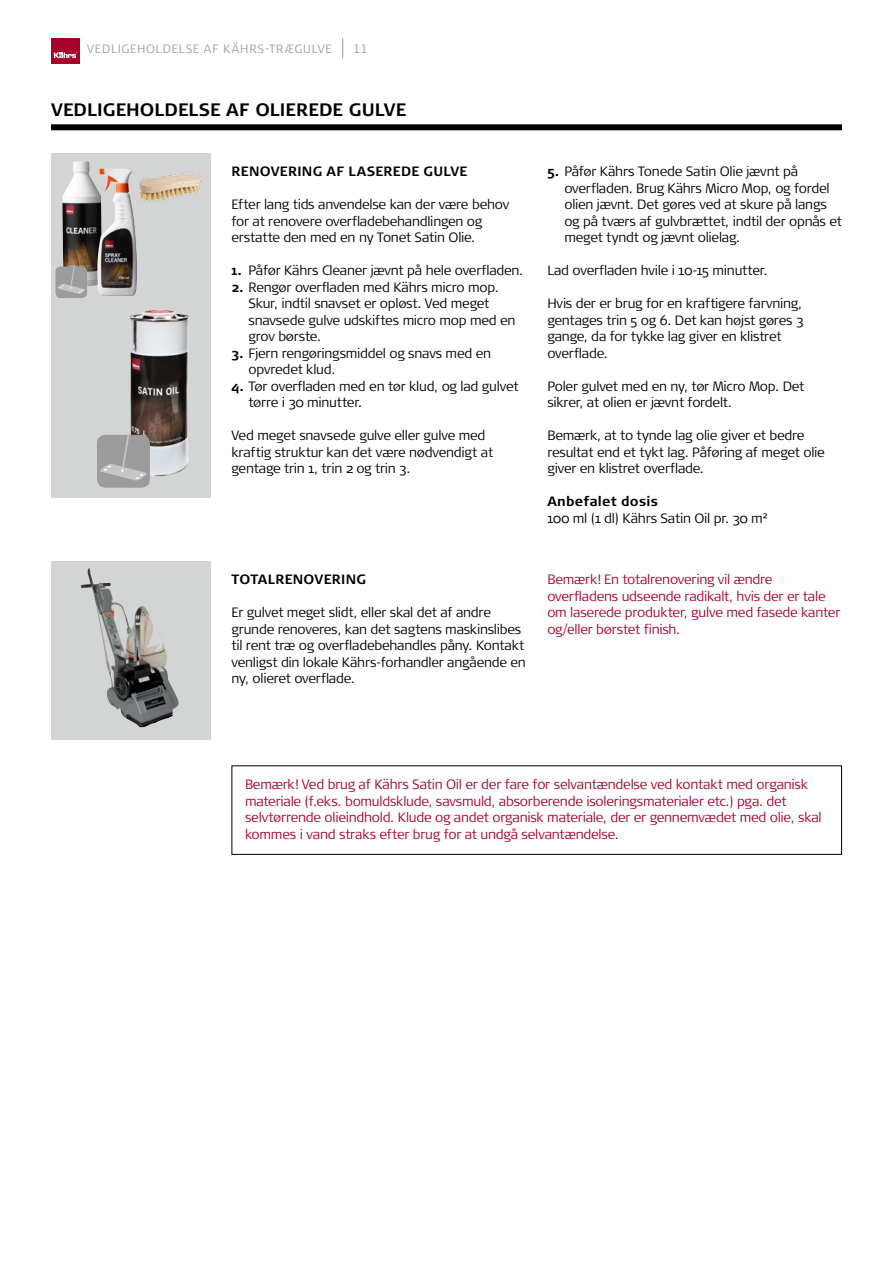
<style>
.page{position:relative;width:893px;height:1263px;background:#fff}
.page>*{position:absolute;margin:0;border:0;box-sizing:border-box;transform-origin:0 0}
.t1{font:700 18px "Signa Pro";letter-spacing:.005em;color:#000}
.t2{font:300 13.5px/16.5px "Signa Pro";letter-spacing:-.02em;color:#000}
.t3{font:300 13.5px/16.5px "Signa Pro";letter-spacing:-.02em;color:#a8002b}
.t4{font:700 13.5px "Signa Pro";letter-spacing:.015em;color:#000}
.t5{font:300 12px "Signa Pro";letter-spacing:.06em;color:#a0a1a1}
.s1{font-weight:700}
</style>
<div class="page">
<div style="left:51px;top:38px;width:29px;height:25px;background:#a8002b"></div>
<svg style="left:54px;top:52px;width:23px;height:6px"></svg>
<div style="left:51px;top:153px;width:159px;height:344px;background:#d3d4d4"></div>
<div style="left:51px;top:561px;width:159px;height:179px;background:#d3d4d4"></div>
<img style="left:129px;top:310px;width:60px;height:166px">
<div style="left:97px;top:435px;width:53px;height:53px;background:#9c9c9d;border-radius:9px"></div>
<svg style="left:100px;top:432px;width:47px;height:49px"></svg>
<img style="left:81px;top:568px;width:98px;height:159px">
<img style="left:62px;top:161px;width:35px;height:126px">
<img style="left:97px;top:168px;width:40px;height:128px">
<div style="left:56px;top:267px;width:31px;height:31px;background:#9c9c9d;border-radius:5px"></div>
<svg style="left:57px;top:265px;width:28px;height:29px"></svg>
<img style="left:139px;top:173px;width:62px;height:29px">
<svg style="left:342px;top:38px;width:1px;height:20px"></svg>
<div style="left:51px;top:124px;width:791px;height:6px;background:#000"></div>
<div style="left:231px;top:765px;width:611px;height:90px;border:1px solid #000"></div>
<p class="t5" style="left:87px;top:42px;width:246px">VEDLIGEHOLDELSE AF KÄHRS-TRÆGULVE</p>
<p class="t5" style="left:353px;top:42px;width:16px">11</p>
<h1 class="t1" style="left:51px;top:99px;width:357px">VEDLIGEHOLDELSE AF OLIEREDE GULVE</h1>
<p class="t4" style="left:231px;top:163px;width:237px">RENOVERING AF LASEREDE GULVE</p>
<p class="t2" style="left:231px;top:196px;width:279px">Efter lang tids anvendelse kan der være behov for at renovere overfladebehandlingen og erstatte den med en ny Tonet Satin Olie.</p>
<p class="t2" style="left:231px;top:262px;width:293px"><span class="s1">1.</span> Påfør Kährs Cleaner jævnt på hele overfladen.</p>
<p class="t2" style="left:249px;top:278px;width:269px;text-indent:-17px"><span class="s1">2.</span> Rengør overfladen med Kährs micro mop.<br>Skur, indtil snavset er opløst. Ved meget snavsede gulve udskiftes micro mop med en grov børste.</p>
<p class="t2" style="left:249px;top:344px;width:244px;text-indent:-17px"><span class="s1">3.</span> Fjern rengøringsmiddel og snavs med en opvredet klud.</p>
<p class="t2" style="left:249px;top:377px;width:272px;text-indent:-17px"><span class="s1">4.</span> Tør overfladen med en tør klud, og lad gulvet tørre i 30 minutter.</p>
<p class="t2" style="left:231px;top:427px;width:263px">Ved meget snavsede gulve eller gulve med kraftig struktur kan det være nødvendigt at gentage trin 1, trin 2 og trin 3.</p>
<p class="t4" style="left:231px;top:571px;width:136px">TOTALRENOVERING</p>
<p class="t2" style="left:231px;top:604px;width:296px">Er gulvet meget slidt, eller skal det af andre grunde renoveres, kan det sagtens maskinslibes til rent træ og overfladebehandles påny. Kontakt venligst din lokale Kährs-forhandler angående en ny, olieret overflade.</p>
<p class="t2" style="left:564px;top:163px;width:279px;text-indent:-17px"><span class="s1">5.</span> Påfør Kährs Tonede Satin Olie jævnt på overfladen. Brug Kährs Micro Mop, og fordel olien jævnt. Det gøres ved at skure på langs og på tværs af gulvbrættet, indtil der opnås et meget tyndt og jævnt olielag.</p>
<p class="t2" style="left:547px;top:262px;width:222px">Lad overfladen hvile i 10-15 minutter.</p>
<p class="t2" style="left:547px;top:295px;width:257px">Hvis der er brug for en kraftigere farvning, gentages trin 5 og 6. Det kan højst gøres 3 gange, da for tykke lag giver en klistret overflade.</p>
<p class="t2" style="left:547px;top:377px;width:259px">Poler gulvet med en ny, tør Micro Mop. Det sikrer, at olien er jævnt fordelt.</p>
<p class="t2" style="left:547px;top:427px;width:279px">Bemærk, at to tynde lag olie giver et bedre resultat end et tykt lag. Påføring af meget olie giver en klistret overflade.</p>
<p class="t4" style="left:547px;top:493px;width:112px">Anbefalet dosis</p>
<p class="t2" style="left:547px;top:509px;width:222px">100 ml (1 dl) Kährs Satin Oil pr. 30 m²</p>
<p class="t3" style="left:547px;top:571px;width:294px">Bemærk! En totalrenovering vil ændre overfladens udseende radikalt, hvis der er tale om laserede produkter, gulve med fasede kanter og/eller børstet finish.</p>
<p class="t3" style="left:245px;top:776px;width:578px">Bemærk! Ved brug af Kährs Satin Oil er der fare for selvantændelse ved kontakt med organisk materiale (f.eks. bomuldsklude, savsmuld, absorberende isoleringsmaterialer etc.) pga. det selvtørrende olieindhold. Klude og andet organisk materiale, der er gennemvædet med olie, skal kommes i vand straks efter brug for at undgå selvantændelse.</p>
</div>
